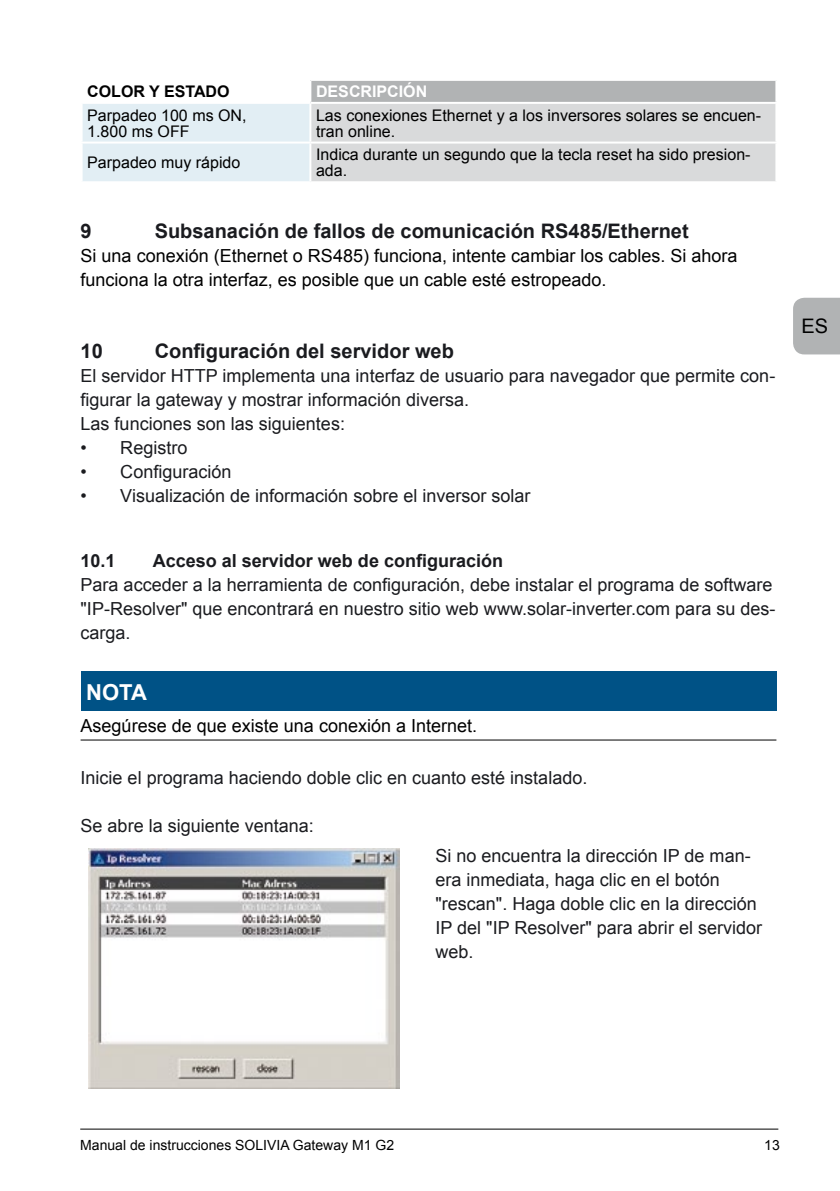
<style>
.page{position:relative;width:840px;height:1191px;background:#fff}
.page>*{position:absolute;margin:0;border:0;box-sizing:border-box;transform-origin:0 0}
.t1{font:700 22px "Arial";color:#fff}
.t2{font:700 20px "Arial";color:#1a1b1f}
.t3{font:20px "Arial";color:#000}
.t4{font:18px/24px "Arial";color:#1a1b1f}
.t5{font:18px/24px "Arial";color:#000}
.t6{font:700 18px "Arial";color:#1a1b1f}
.t7{font:16px/16px "Arial";color:#000}
.t8{font:700 16px "Arial";color:#000}
.t9{font:700 16px "Arial";color:#fff}
.t10{font:14px "Arial";color:#000}
</style>
<div class="page">
<div style="left:793px;top:298px;width:46px;height:56px;background:#b1b3b4"></div>
<hr style="left:80px;top:1128px;width:697px;height:1px;background:#000">
<div style="left:310px;top:80px;width:466px;height:23px;background:#b1b3b4"></div>
<svg style="left:83px;top:104px;width:692px;height:77px;background:#dce0e3"></svg>
<hr style="left:309px;top:81px;width:2px;height:21px;background:#fff">
<hr style="left:775px;top:81px;width:2px;height:21px;background:#fff">
<hr style="left:310px;top:79px;width:467px;height:2px;background:#fff">
<hr style="left:309px;top:104px;width:2px;height:38px;background:#fff">
<hr style="left:310px;top:102px;width:467px;height:2px;background:#fff">
<hr style="left:81px;top:142px;width:229px;height:2px;background:#fff">
<hr style="left:309px;top:144px;width:2px;height:37px;background:#fff">
<hr style="left:310px;top:142px;width:467px;height:2px;background:#fff">
<div style="left:81px;top:671px;width:695px;height:40px;background:#005286"></div>
<hr style="left:81px;top:739px;width:695px;height:1px;background:#000">
<img style="left:89px;top:849px;width:310px;height:239px">
<p class="t8" style="left:87px;top:81px;width:144px">COLOR Y ESTADO</p>
<p class="t9" style="left:316px;top:81px;width:113px">DESCRIPCIÓN</p>
<p class="t7" style="left:87px;top:107px;width:161px">Parpadeo 100 ms ON,<br>1.800 ms OFF</p>
<p class="t7" style="left:316px;top:107px;width:446px">Las conexiones Ethernet y a los inversores solares se encuen&shy;tran online.</p>
<p class="t7" style="left:87px;top:155px;width:154px">Parpadeo muy rápido</p>
<p class="t7" style="left:316px;top:147px;width:436px">Indica durante un segundo que la tecla reset ha sido presion&shy;ada.</p>
<p class="t2" style="left:81px;top:217px;width:13px">9</p>
<p class="t2" style="left:155px;top:217px;width:535px">Subsanación de fallos de comunicación RS485/Ethernet</p>
<p class="t5" style="left:81px;top:243px;width:658px">Si una conexión (Ethernet o RS485) funciona, intente cambiar los cables. Si ahora funciona la otra interfaz, es posible que un cable esté estropeado.</p>
<p class="t2" style="left:81px;top:337px;width:24px">10</p>
<p class="t2" style="left:155px;top:337px;width:300px">Configuración del servidor web</p>
<p class="t4" style="left:81px;top:363px;width:696px">El servidor HTTP implementa una interfaz de usuario para navegador que permite con&shy;figurar la gateway y mostrar información diversa.<br>Las funciones son las siguientes:</p>
<p class="t4" style="left:81px;top:435px;width:108px">• Registro</p>
<p class="t4" style="left:81px;top:459px;width:152px">• Configuración</p>
<p class="t4" style="left:81px;top:483px;width:451px">• Visualización de información sobre el inversor solar</p>
<p class="t6" style="left:81px;top:548px;width:37px">10.1</p>
<p class="t6" style="left:153px;top:548px;width:352px">Acceso al servidor web de configuración</p>
<p class="t4" style="left:81px;top:572px;width:696px">Para acceder a la herramienta de configuración, debe instalar el programa de software "IP-Resolver" que encontrará en nuestro sitio web www.solar-inverter.com para su des&shy;carga.</p>
<p class="t1" style="left:86px;top:677px;width:62px">NOTA</p>
<p class="t5" style="left:81px;top:714px;width:398px">Asegúrese de que existe una conexión a Internet.</p>
<p class="t4" style="left:81px;top:766px;width:508px">Inicie el programa haciendo doble clic en cuanto esté instalado.</p>
<p class="t4" style="left:81px;top:814px;width:235px">Se abre la siguiente ventana:</p>
<p class="t4" style="left:435px;top:844px;width:328px">Si no encuentra la dirección IP de man&shy;era inmediata, haga clic en el botón "rescan". Haga doble clic en la dirección<br>IP del "IP Resolver" para abrir el servidor web.</p>
<p class="t3" style="left:801px;top:313px;width:28px">ES</p>
<p class="t10" style="left:80px;top:1136px;width:315px">Manual de instrucciones SOLIVIA Gateway M1 G2</p>
<p class="t10" style="left:763px;top:1136px;width:17px">13</p>
</div>
